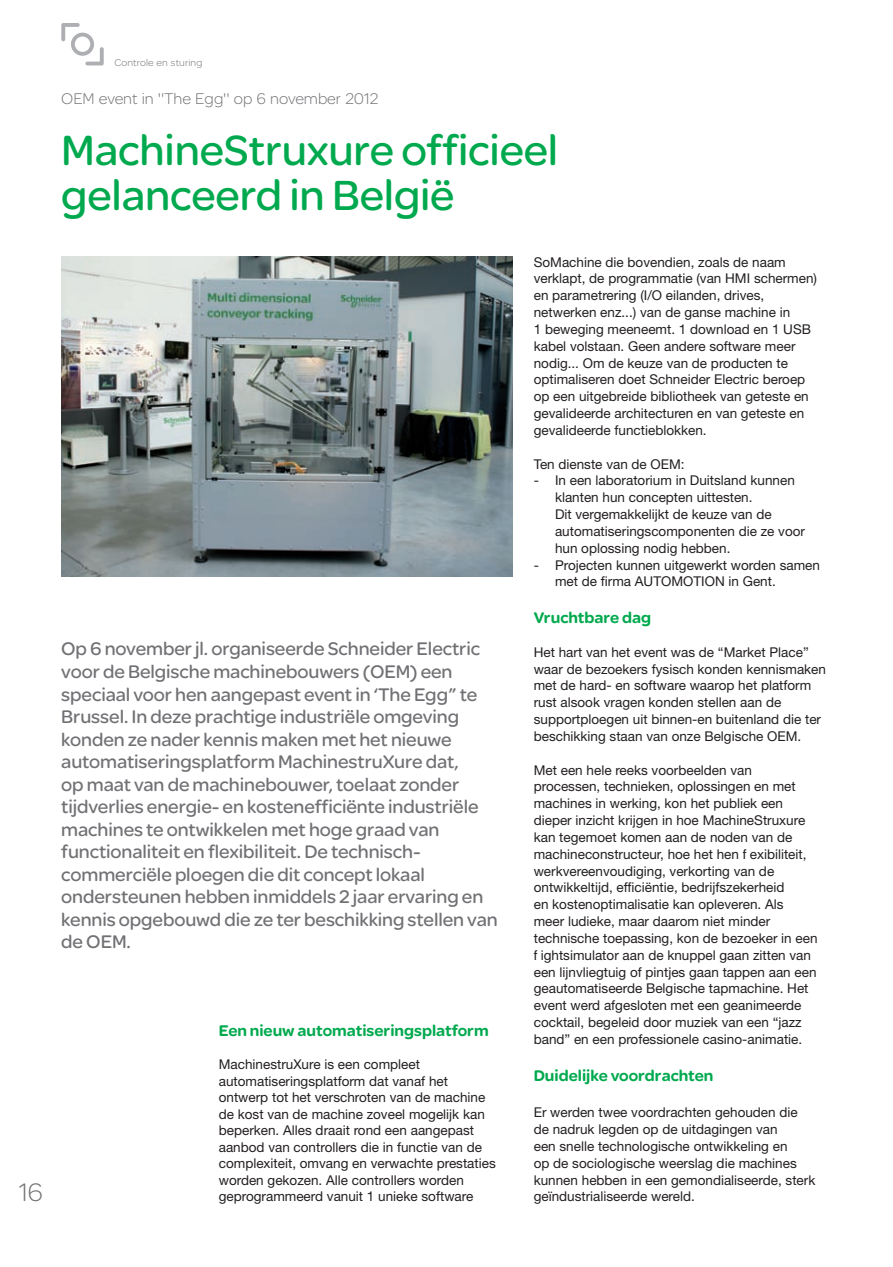
<style>
.page{position:relative;width:893px;height:1267px;background:#fff}
.page>*{position:absolute;margin:0;border:0;box-sizing:border-box;transform-origin:0 0}
.t1{font:45px "SE Optimist";letter-spacing:-.005em;color:#00a94e}
.t2{font:300 27px "SE Optimist";color:#717074}
.t3{font:19.5px/22.5px "SE Optimist";letter-spacing:-.005em;color:#717074}
.t4{font:900 16.5px "SE Optimist";color:#00a94e}
.t5{font:300 16.5px "SE Optimist";letter-spacing:-.005em;color:#717074}
.t6{font:13.5px/16.8px "Helvetica Neue LT Std";color:#231f20}
.t7{font:300 10.5px "SE Optimist";letter-spacing:.01em;color:#717074}
</style>
<div class="page">
<svg style="left:61px;top:23px;width:43px;height:42px"></svg>
<img style="left:61px;top:257px;width:451px;height:319px">
<p class="t7" style="left:114px;top:55px;width:89px">Controle en sturing</p>
<p class="t5" style="left:61px;top:88px;width:318px">OEM event in ''The Egg'' op 6 november 2012</p>
<p class="t1" style="left:61px;top:119px;width:498px">MachineStruxure officieel</p>
<h1 class="t1" style="left:61px;top:164px;width:394px">gelanceerd in België</h1>
<p class="t6" style="left:533px;top:253px;width:285px">SoMachine die bovendien, zoals de naam verklapt, de programmatie (van HMI schermen) en parametrering (I/O eilanden, drives, netwerken enz...) van de ganse machine in<br>1 beweging meeneemt. 1 download en 1 USB kabel volstaan. Geen andere software meer nodig... Om de keuze van de producten te optimaliseren doet Schneider Electric beroep op een uitgebreide bibliotheek van geteste en gevalideerde architecturen en van geteste en gevalideerde functieblokken.</p>
<p class="t6" style="left:533px;top:455px;width:152px">Ten dienste van de OEM:</p>
<p class="t6" style="left:533px;top:472px;width:262px">- In een laboratorium in Duitsland kunnen</p>
<p class="t6" style="left:554px;top:489px;width:199px">klanten hun concepten uittesten.</p>
<p class="t6" style="left:554px;top:505px;width:218px">Dit vergemakkelijkt de keuze van de</p>
<p class="t6" style="left:554px;top:522px;width:251px">automatiseringscomponenten die ze voor</p>
<p class="t6" style="left:554px;top:539px;width:177px">hun oplossing nodig hebben.</p>
<p class="t6" style="left:533px;top:556px;width:288px">- Projecten kunnen uitgewerkt worden samen</p>
<p class="t6" style="left:554px;top:573px;width:222px">met de firma AUTOMOTION in Gent.</p>
<h4 class="t4" style="left:533px;top:606px;width:119px">Vruchtbare dag</h4>
<p class="t6" style="left:533px;top:643px;width:294px">Het hart van het event was de “Market Place” waar de bezoekers fysisch konden kennismaken met de hard- en software waarop het platform rust alsook vragen konden stellen aan de supportploegen uit binnen-en buitenland die ter beschikking staan van onze Belgische OEM.</p>
<p class="t6" style="left:533px;top:761px;width:285px">Met een hele reeks voorbeelden van processen, technieken, oplossingen en met machines in werking, kon het publiek een dieper inzicht krijgen in hoe MachineStruxure kan tegemoet komen aan de noden van de machineconstructeur, hoe het hen flexibiliteit, werkvereenvoudiging, verkorting van de ontwikkeltijd, efficiëntie, bedrijfszekerheid<br>en kostenoptimalisatie kan opleveren. Als<br>meer ludieke, maar daarom niet minder technische toepassing, kon de bezoeker in een flightsimulator aan de knuppel gaan zitten van een lijnvliegtuig of pintjes gaan tappen aan een geautomatiseerde Belgische tapmachine. Het event werd afgesloten met een geanimeerde cocktail, begeleid door muziek van een “jazz band” en een professionele casino-animatie.</p>
<h4 class="t4" style="left:533px;top:1063px;width:181px">Duidelijke voordrachten</h4>
<p class="t6" style="left:533px;top:1103px;width:283px">Er werden twee voordrachten gehouden die de nadruk legden op de uitdagingen van<br>een snelle technologische ontwikkeling en<br>op de sociologische weerslag die machines kunnen hebben in een gemondialiseerde, sterk</p>
<h3 class="t3" style="left:61px;top:637px;width:438px">Op 6 november jl. organiseerde Schneider Electric voor de Belgische machinebouwers (OEM) een speciaal voor hen aangepast event in ‘The Egg” te Brussel. In deze prachtige industriële omgeving konden ze nader kennis maken met het nieuwe automatiseringsplatform MachinestruXure dat,<br>op maat van de machinebouwer, toelaat zonder tijdverlies energie- en kostenefficiënte industriële machines te ontwikkelen met hoge graad van functionaliteit en flexibiliteit. De technisch&shy;commerciële ploegen die dit concept lokaal ondersteunen hebben inmiddels 2 jaar ervaring en kennis opgebouwd die ze ter beschikking stellen van de OEM.</h3>
<h4 class="t4" style="left:219px;top:1019px;width:271px">Een nieuw automatiseringsplatform</h4>
<p class="t6" style="left:219px;top:1056px;width:278px">MachinestruXure is een compleet automatiseringsplatform dat vanaf het ontwerp tot het verschroten van de machine de kost van de machine zoveel mogelijk kan beperken. Alles draait rond een aangepast aanbod van controllers die in functie van de complexiteit, omvang en verwachte prestaties worden gekozen. Alle controllers worden geprogrammeerd vanuit 1 unieke software</p>
<h2 class="t2" style="left:19px;top:1174px;width:26px">16</h2>
<p class="t6" style="left:533px;top:1187px;width:163px">geïndustrialiseerde wereld.</p>
</div>
